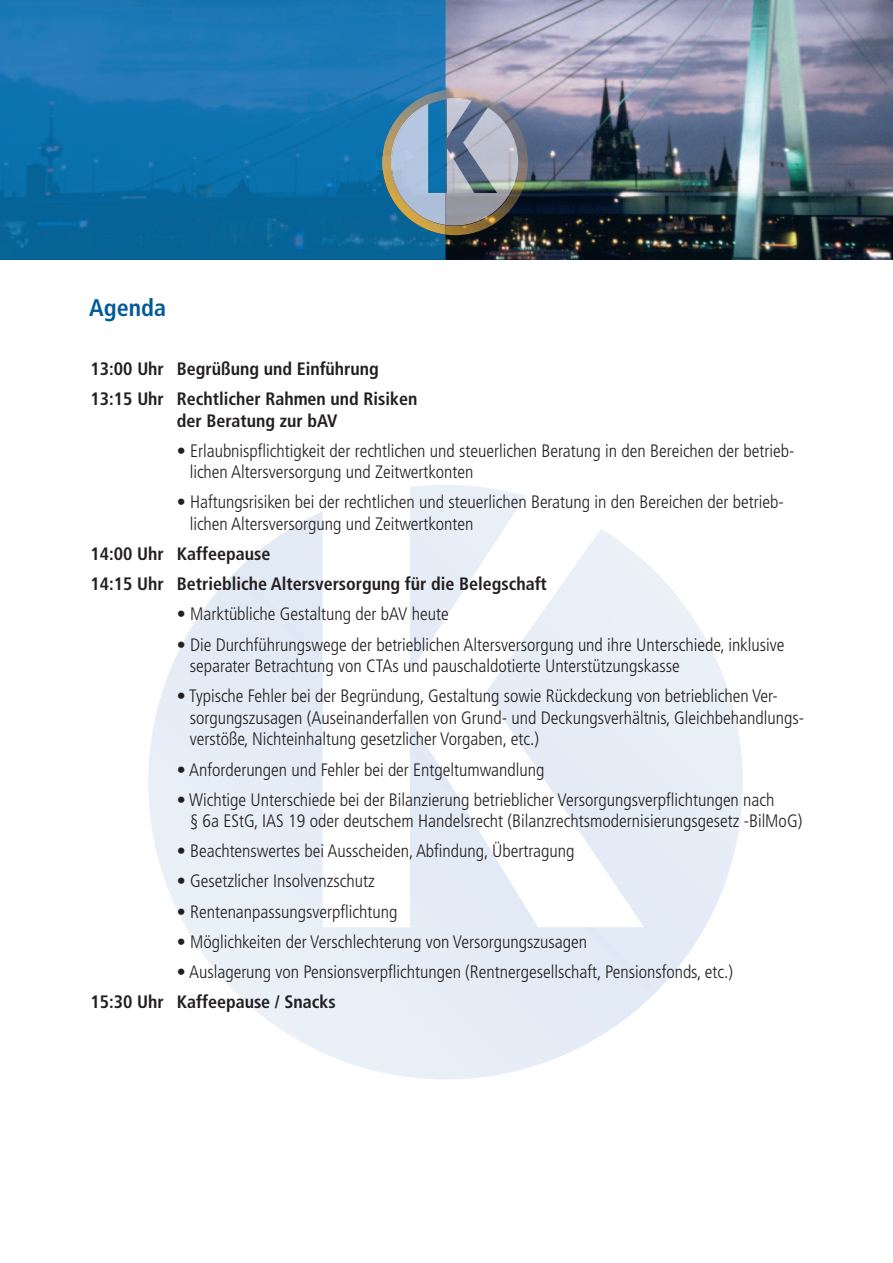
<style>
.page{position:relative;width:893px;height:1263px;background:#fff}
.page>*{position:absolute;margin:0;border:0;box-sizing:border-box;transform-origin:0 0}
.t1{font:700 condensed 24px "Frutiger";color:#005a98}
.t2{font:300 condensed 18px/21.6px "Frutiger";color:#231f20}
.t3{font:700 condensed 18px/30.2px "Frutiger";color:#231f20}
</style>
<div class="page">
<img style="left:0;top:0;width:893px;height:260px">
<img style="left:445px;top:90px;width:83px;height:145px">
<img style="left:382px;top:90px;width:63px;height:145px">
<img style="left:447px;top:101px;width:24px;height:7px">
<img style="left:447px;top:98px;width:25px;height:3px">
<img style="left:445px;top:108px;width:73px;height:118px">
<img style="left:391px;top:105px;width:54px;height:120px">
<img style="left:488px;top:107px;width:21px;height:21px">
<img style="left:391px;top:104px;width:37px;height:113px">
<h1 class="t1" style="left:89px;top:298px;width:78px">Agenda</h1>
<p class="t3" style="left:91px;top:355px;width:328px">13:00 Uhr Begrüßung und Einführung<br>13:15 Uhr Rechtlicher Rahmen und Risiken</p>
<p class="t3" style="left:177px;top:407px;width:162px">der Beratung zur bAV</p>
<p class="t2" style="left:190px;top:441px;width:606px;text-indent:-13px">• Erlaubnispflichtigkeit der rechtlichen und steuerlichen Beratung in den Bereichen der betrieb&shy;lichen Altersversorgung und Zeitwertkonten</p>
<p class="t2" style="left:190px;top:493px;width:596px;text-indent:-13px">• Haftungsrisiken bei der rechtlichen und steuerlichen Beratung in den Bereichen der betrieb&shy;lichen Altersversorgung und Zeitwertkonten</p>
<p class="t3" style="left:91px;top:540px;width:458px">14:00 Uhr Kaffeepause<br>14:15 Uhr Betriebliche Altersversorgung für die Belegschaft</p>
<p class="t2" style="left:177px;top:605px;width:274px">• Marktübliche Gestaltung der bAV heute</p>
<p class="t2" style="left:190px;top:635px;width:596px;text-indent:-13px">• Die Durchführungswege der betrieblichen Altersversorgung und ihre Unterschiede, inklusive separater Betrachtung von CTAs und pauschaldotierte Unterstützungskasse</p>
<p class="t2" style="left:190px;top:687px;width:616px;text-indent:-13px">• Typische Fehler bei der Begründung, Gestaltung sowie Rückdeckung von betrieblichen Ver&shy;sorgungszusagen (Auseinanderfallen von Grund- und Deckungsverhältnis, Gleichbehandlungs&shy;verstöße, Nichteinhaltung gesetzlicher Vorgaben, etc.)</p>
<p class="t2" style="left:177px;top:760px;width:369px">• Anforderungen und Fehler bei der Entgeltumwandlung</p>
<p class="t2" style="left:190px;top:790px;width:614px;text-indent:-13px">• Wichtige Unterschiede bei der Bilanzierung betrieblicher Versorgungsverpflichtungen nach<br>§ 6a EStG, IAS 19 oder deutschem Handelsrecht (Bilanzrechtsmodernisierungsgesetz -BilMoG)</p>
<p class="t2" style="left:177px;top:842px;width:399px">• Beachtenswertes bei Ausscheiden, Abfindung, Übertragung</p>
<p class="t2" style="left:177px;top:872px;width:199px">• Gesetzlicher Insolvenzschutz</p>
<p class="t2" style="left:177px;top:902px;width:222px">• Rentenanpassungsverpflichtung</p>
<p class="t2" style="left:177px;top:932px;width:412px">• Möglichkeiten der Verschlechterung von Versorgungszusagen</p>
<p class="t2" style="left:177px;top:962px;width:558px">• Auslagerung von Pensionsverpflichtungen (Rentnergesellschaft, Pensionsfonds, etc.)</p>
<p class="t3" style="left:91px;top:988px;width:247px">15:30 Uhr Kaffeepause / Snacks</p>
</div>
